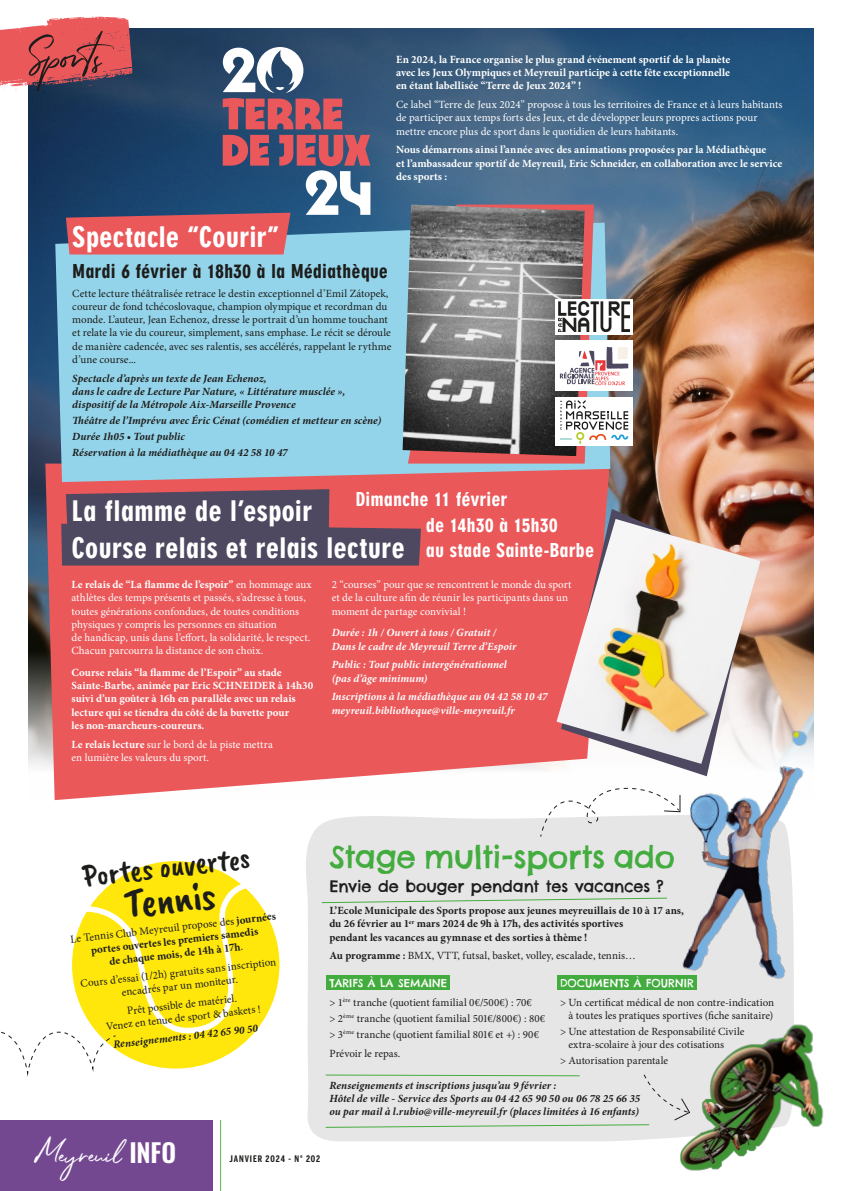
<style>
.page{position:relative;width:842px;height:1191px;background:#fff}
.page>*{position:absolute;margin:0;border:0;box-sizing:border-box;transform-origin:0 0}
.texte_courant{font:54px "Belgium Catherine";color:#1d1d1b;scale:1.11 1}
.texte_courant-2{font:41px "Caveat Brush";color:#1d1d1b}
.texte_courant-3{font:36.1px "Belgium Catherine";color:#fff;scale:1.11 1}
.texte_courant-4{font:900 31px/37.2px "Neuzeit Gro Ext";letter-spacing:-.005em;color:#fff}
.texte_courant-5{font:31px "Chelsea Market";letter-spacing:-.01em;color:#43ac3f}
.texte_courant-6{font:31px "Caveat Brush";color:#1d1d1b}
.texte_courant-7{font:600 25.6px "Oswald";color:#fff}
.texte_courant-8{font:900 21px/25.7px "Neuzeit Gro Ext";letter-spacing:-.005em;color:#fff}
.texte_courant-9{font:900 21px "Neuzeit Gro Ext";letter-spacing:-.005em;color:#1d1d1b}
.texte_courant-10{font:16px "Chelsea Market";letter-spacing:-.01em;color:#1d1d1b}
.texte_courant-11{font:11px/13.2px "Minion Pro";color:#1d1d1b}
.texte_courant-12{font:11px/13.2px "Minion Pro";color:#fff}
.texte_courant-13{font:700 11px/13.2px "Minion Pro";color:#fff}
.texte_courant-14{font:italic 700 11px/13.2px "Minion Pro";letter-spacing:.005em;color:#1d1d1b}
.texte_courant-15{font:700 11px/13.1px "Minion Pro";color:#1d1d1b;text-align:center}
.texte_courant-16{font:italic 700 11px/13.2px "Minion Pro";letter-spacing:.005em;color:#fff}
.texte_courant-17{font:11px "Chelsea Market";letter-spacing:.01em;color:#fff}
.t1{font:700 extra-condensed 9px "Benton Sans";letter-spacing:.1em;color:#1d1d1b}
.s1{font-weight:700}
.s2{font-weight:400}
</style>
<div class="page">
<img style="left:28px;top:28px;width:786px;height:739px">
<svg style="left:45px;top:463px;width:564px;height:337px;background:#ea6466"></svg>
<svg style="left:55px;top:223px;width:555px;height:259px;background:#96cce1"></svg>
<svg style="left:61px;top:489px;width:360px;height:76px;background:#684b5e"></svg>
<div style="left:306px;top:816px;width:366px;height:325px;background:#e7e6e7"></div>
<svg style="left:408px;top:204px;width:186px;height:259px;background:#dc6d72"></svg>
<svg style="left:561px;top:509px;width:191px;height:267px"></svg>
<div style="left:72px;top:861px;width:207px;height:207px;background:#ffe70b;border-radius:50%"></div>
<svg style="left:0;top:17px;width:133px;height:73px;background:#d16167"></svg>
<svg style="left:223px;top:47px;width:119px;height:82px"></svg>
<svg style="left:66px;top:135px;width:304px;height:119px;background:#6f5c76"></svg>
<img style="left:403px;top:204px;width:182px;height:252px">
<svg style="left:555px;top:299px;width:78px;height:35px"></svg>
<img style="left:558px;top:302px;width:71px;height:29px">
<div style="left:556px;top:340px;width:77px;height:51px;background:#fff"></div>
<svg style="left:560px;top:346px;width:68px;height:39px"></svg>
<div style="left:556px;top:397px;width:77px;height:48px;background:#fff"></div>
<svg style="left:560px;top:400px;width:68px;height:44px"></svg>
<img style="left:556px;top:519px;width:204px;height:245px">
<img style="left:672px;top:1007px;width:152px;height:164px">
<img style="left:626px;top:692px;width:188px;height:315px">
<svg style="left:1px;top:874px;width:265px;height:203px"></svg>
<svg style="left:321px;top:897px;width:347px;height:6px;background:#cbdccb"></svg>
<div style="left:327px;top:975px;width:123px;height:14px;background:#43ac3f"></div>
<div style="left:557px;top:975px;width:140px;height:14px;background:#43ac3f"></div>
<svg style="left:540px;top:787px;width:141px;height:50px"></svg>
<div style="left:325px;top:1073px;width:366px;height:55px;background:#e7e6e7"></div>
<div style="left:0;top:1120px;width:213px;height:71px;background:#744891"></div>
<hr style="left:220px;top:1120px;width:1px;height:71px;background:#5cb244">
<p class="texte_courant" style="left:28px;top:24px;width:88px">Sports</p>
<p class="texte_courant-13" style="left:396px;top:53px;width:336px;text-align:justify">En 2024, la France organise le plus grand événement sportif de la planète avec les Jeux Olympiques et Meyreuil participe à cette fête exceptionnelle en étant labellisée “Terre de Jeux 2024” !</p>
<p class="texte_courant-12" style="left:396px;top:98px;width:388px">Ce label “Terre de Jeux 2024” propose à tous les territoires de France et à leurs habitants de participer aux temps forts des Jeux, et de développer leurs propres actions pour mettre encore plus de sport dans le quotidien de leurs habitants.</p>
<p class="texte_courant-13" style="left:396px;top:143px;width:387px">Nous démarrons ainsi l’année avec des animations proposées par la Médiathèque<br>et l’ambassadeur sportif de Meyreuil, Eric Schneider, en collaboration avec le service des sports :</p>
<p class="texte_courant-4" style="left:72px;top:219px;width:209px">Spectacle “Courir”</p>
<p class="texte_courant-9" style="left:72px;top:260px;width:317px">Mardi 6 février à 18h30 à la Médiathèque</p>
<p class="texte_courant-11" style="left:72px;top:287px;width:321px">Cette lecture théâtralisée retrace le destin exceptionnel d’Emil Zátopek, coureur de fond tchécoslovaque, champion olympique et recordman du monde. L’auteur, Jean Echenoz, dresse le portrait d’un homme touchant et relate la vie du coureur, simplement, sans emphase. Le récit se déroule de manière cadencée, avec ses ralentis, ses accélérés, rappelant le rythme d’une course...</p>
<p class="texte_courant-14" style="left:72px;top:371px;width:275px">Spectacle d’après un texte de Jean Echenoz,<br>dans le cadre de Lecture Par Nature, « Littérature musclée », dispositif de la Métropole Aix-Marseille Provence</p>
<p class="texte_courant-14" style="left:72px;top:414px;width:310px">Théâtre de l’Imprévu avec Éric Cénat (comédien et metteur en scène)</p>
<p class="texte_courant-14" style="left:72px;top:430px;width:114px">Durée 1h05 • Tout public</p>
<p class="texte_courant-14" style="left:72px;top:446px;width:217px">Réservation à la médiathèque au 04 42 58 10 47</p>
<p class="texte_courant-8" style="left:426px;top:486px;width:170px;text-indent:-70px">Dimanche 11 février<br>de 14h30 à 15h30<br>au stade Sainte-Barbe</p>
<p class="texte_courant-4" style="left:72px;top:492px;width:335px">La flamme de l’espoir<br>Course relais et relais lecture</p>
<p class="texte_courant-12" style="left:72px;top:578px;width:242px"><span class="s1">Le relais de “La flamme de l’espoir”</span> en hommage aux athlètes des temps présents et passés, s’adresse à tous, toutes générations confondues, de toutes conditions physiques y compris les personnes en situation<br>de handicap, unis dans l’effort, la solidarité, le respect.<br>Chacun parcourra la distance de son choix.</p>
<p class="texte_courant-13" style="left:72px;top:665px;width:243px">Course relais “la flamme de l’Espoir” au stade Sainte-Barbe, animée par Eric SCHNEIDER à 14h30 suivi d’un goûter à 16h en parallèle avec un relais lecture qui se tiendra du côté de la buvette pour<br>les non-marcheurs-coureurs.</p>
<p class="texte_courant-12" style="left:72px;top:737px;width:203px"><span class="s1">Le relais lecture</span> sur le bord de la piste mettra en lumière les valeurs du sport.</p>
<p class="texte_courant-12" style="left:332px;top:578px;width:241px">2 “courses” pour que se rencontrent le monde du sport et de la culture afin de réunir les participants dans un moment de partage convivial !</p>
<p class="texte_courant-16" style="left:332px;top:626px;width:186px">Durée : 1h / Ouvert à tous / Gratuit /<br>Dans le cadre de Meyreuil Terre d’Espoir</p>
<p class="texte_courant-16" style="left:332px;top:658px;width:177px">Public : Tout public intergénérationnel (pas d’âge minimum)</p>
<p class="texte_courant-16" style="left:332px;top:690px;width:217px">Inscriptions à la médiathèque au 04 42 58 10 47 meyreuil.bibliotheque@ville-meyreuil.fr</p>
<p class="texte_courant-6" style="left:81px;top:859px;width:170px;rotate:-7deg">Portes ouvertes</p>
<p class="texte_courant-2" style="left:122px;top:880px;width:92px;rotate:-6deg">Tennis</p>
<p class="texte_courant-15" style="left:70px;top:932px;width:208px;rotate:-6deg"><span class="s2">Le Tennis Club Meyreuil propose des</span> journées portes ouvertes les premiers samedis<br>de chaque mois, de 14h à 17h<span class="s2">.</span></p>
<p class="texte_courant-11" style="left:80px;top:976px;width:198px;text-align:center;rotate:-6deg">Cours d’essai (1/2h) gratuits sans inscription encadrés par un moniteur.</p>
<p class="texte_courant-11" style="left:104px;top:1006px;width:157px;text-align:center;rotate:-6deg">Prêt possible de matériel.<br>Venez en tenue de sport &amp; baskets !</p>
<p class="texte_courant-14" style="left:113px;top:1037px;width:147px;rotate:-6deg">Renseignements : 04 42 65 90 50</p>
<p class="texte_courant-3" style="left:34px;top:1132px;width:81px">Meyreuil</p>
<p class="texte_courant-7" style="left:130px;top:1130px;width:48px">INFO</p>
<p class="t1" style="left:230px;top:1153px;width:92px">JANVIER 2024 - N° 202</p>
<p class="texte_courant-5" style="left:329px;top:836px;width:347px">Stage multi-sports ado</p>
<p class="texte_courant-10" style="left:329px;top:876px;width:336px">Envie de bouger pendant tes vacances ?</p>
<p class="texte_courant-15" style="left:329px;top:904px;width:356px;text-align:left">L’Ecole Municipale des Sports propose aux jeunes meyreuillais de 10 à 17 ans, du 26 février au 1<sup>er</sup> mars 2024 de 9h à 17h, des activités sportives<br>pendant les vacances au gymnase et des sorties à thème !</p>
<p class="texte_courant-11" style="left:329px;top:949px;width:308px"><span class="s1">Au programme :</span> BMX, VTT, futsal, basket, volley, escalade, tennis…</p>
<p class="texte_courant-17" style="left:329px;top:975px;width:119px">TARIFS À LA SEMAINE</p>
<p class="texte_courant-11" style="left:329px;top:995px;width:204px">&gt; 1<sup>ère</sup> tranche (quotient familial 0€/500€) : 70€</p>
<p class="texte_courant-11" style="left:329px;top:1011px;width:217px">&gt; 2<sup>ème</sup> tranche (quotient familial 501€/800€) : 80€</p>
<p class="texte_courant-11" style="left:329px;top:1027px;width:211px">&gt; 3<sup>ème</sup> tranche (quotient familial 801€ et +) : 90€</p>
<p class="texte_courant-11" style="left:329px;top:1046px;width:73px">Prévoir le repas.</p>
<p class="texte_courant-17" style="left:560px;top:975px;width:136px">DOCUMENTS À FOURNIR</p>
<p class="texte_courant-11" style="left:560px;top:995px;width:216px;text-align:right">&gt; Un certificat médical de non contre-indication à toutes les pratiques sportives (fiche sanitaire)</p>
<p class="texte_courant-11" style="left:569px;top:1024px;width:177px;text-indent:-9px">&gt; Une attestation de Responsabilité Civile extra-scolaire à jour des cotisations</p>
<p class="texte_courant-11" style="left:560px;top:1054px;width:110px">&gt; Autorisation parentale</p>
<p class="texte_courant-14" style="left:329px;top:1078px;width:312px">Renseignements et inscriptions jusqu’au 9 février :<br>Hôtel de ville - Service des Sports au 04 42 65 90 50 ou 06 78 25 66 35 ou par mail à l.rubio@ville-meyreuil.fr (places limitées à 16 enfants)</p>
</div>
